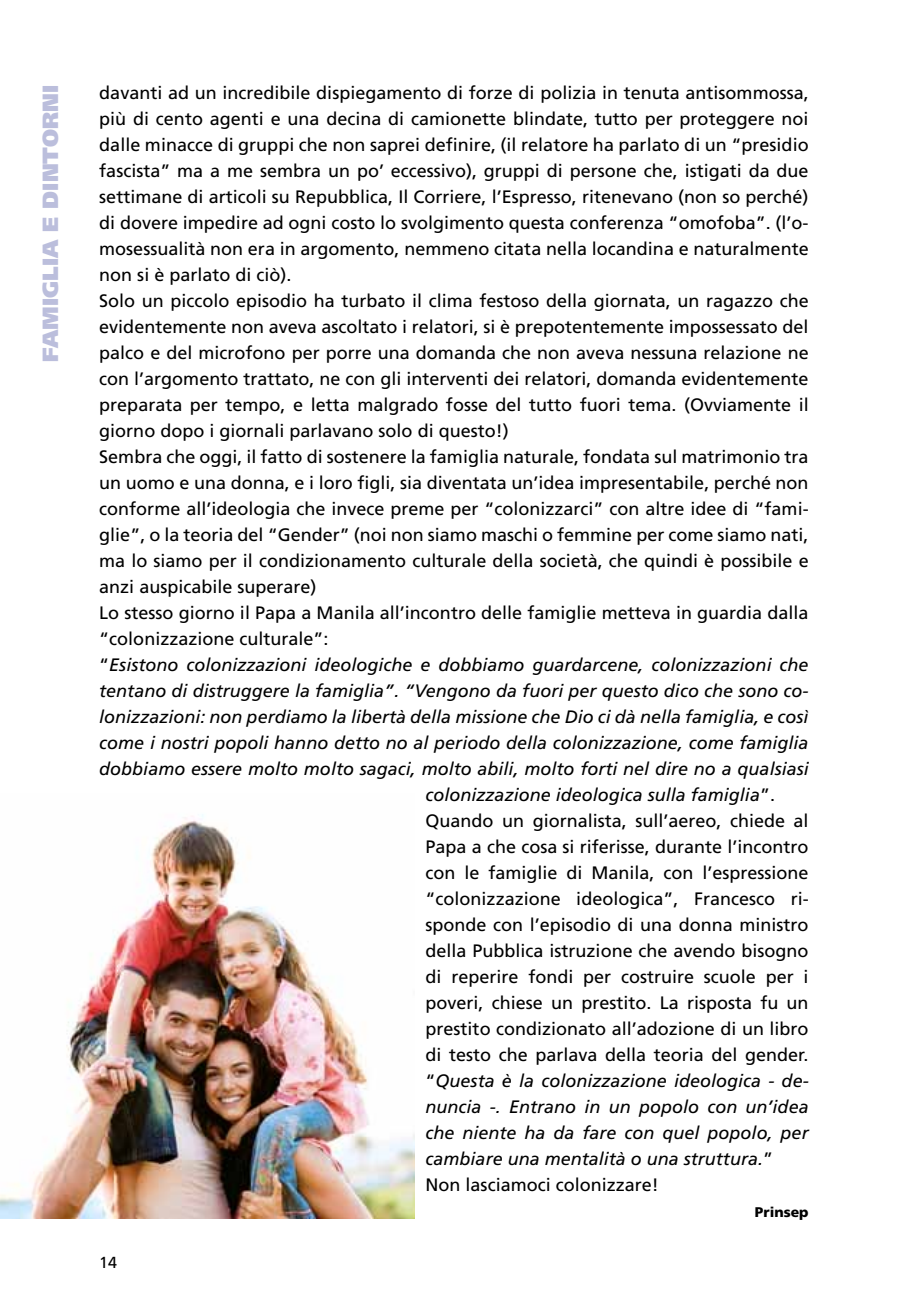
<style>
.page{position:relative;width:908px;height:1304px;background:#fff}
.page>*{position:absolute;margin:0;border:0;box-sizing:border-box;transform-origin:0 0}
.t1{font:900 22px "Frutiger";color:#bbbedc}
.t2{font:18px "Frutiger";color:#000}
.t3{font:italic 18px "Frutiger";color:#000}
.t4{font:16px "Frutiger";color:#000}
.t5{font:900 14px "Frutiger";color:#000}
.s1{font-style:normal}
</style>
<div class="page">
<img style="left:0;top:814px;width:414px;height:405px">
<p class="t1" style="left:37px;top:362px;width:278px;rotate:-90deg">famiglia e dintorni</p>
<p class="t2" style="left:99px;top:82px;width:710px">davanti ad un incredibile dispiegamento di forze di polizia in tenuta antisommossa,</p>
<p class="t2" style="left:99px;top:108px;width:710px">più di cento agenti e una decina di camionette blindate, tutto per proteggere noi</p>
<p class="t2" style="left:99px;top:134px;width:710px">dalle minacce di gruppi che non saprei definire, (il relatore ha parlato di un “presidio</p>
<p class="t2" style="left:99px;top:160px;width:710px">fascista” ma a me sembra un po’ eccessivo), gruppi di persone che, istigati da due</p>
<p class="t2" style="left:99px;top:186px;width:710px">settimane di articoli su Repubblica, I l Corriere, l’Espresso, ritenevano (non so perché)</p>
<p class="t2" style="left:99px;top:212px;width:710px">di dovere impedire ad ogni costo lo svolgimento questa conferenza “omofoba”. (l’o-</p>
<p class="t2" style="left:99px;top:238px;width:710px">mosessualità non era in argomento, nemmeno citata nella locandina e naturalmente</p>
<p class="t2" style="left:99px;top:264px;width:194px">non si è parlato di ciò).</p>
<p class="t2" style="left:99px;top:290px;width:710px">Solo un piccolo episodio ha turbato il clima festoso della giornata, un ragazzo che</p>
<p class="t2" style="left:99px;top:316px;width:710px">evidentemente non aveva ascoltato i relatori, si è prepotentemente impossessato del</p>
<p class="t2" style="left:99px;top:342px;width:710px">palco e del microfono per porre una domanda che non aveva nessuna relazione ne</p>
<p class="t2" style="left:99px;top:368px;width:710px">con l’argomento trattato, ne con gli interventi dei relatori, domanda evidentemente</p>
<p class="t2" style="left:99px;top:394px;width:710px">preparata per tempo, e letta malgrado fosse del tutto fuori tema. (Ovviamente il</p>
<p class="t2" style="left:99px;top:420px;width:411px">giorno dopo i giornali parlavano solo di questo!)</p>
<p class="t2" style="left:99px;top:446px;width:710px">Sembra che oggi, il fatto di sostenere la famiglia naturale, fondata sul matrimonio tra</p>
<p class="t2" style="left:99px;top:472px;width:710px">un uomo e una donna, e i loro figli, sia diventata un’idea impresentabile, perché non</p>
<p class="t2" style="left:99px;top:498px;width:710px">conforme all’ideologia che invece preme per “colonizzarci” con altre idee di “fami-</p>
<p class="t2" style="left:99px;top:524px;width:710px">glie”, o la teoria del “Gender” (noi non siamo maschi o femmine per come siamo nati,</p>
<p class="t2" style="left:99px;top:550px;width:710px">ma lo siamo per il condizionamento culturale della società, che quindi è possibile e</p>
<p class="t2" style="left:99px;top:576px;width:219px">anzi auspicabile superare)</p>
<p class="t2" style="left:99px;top:602px;width:710px">Lo stesso giorno il Papa a Manila all’incontro delle famiglie metteva in guardia dalla</p>
<p class="t2" style="left:99px;top:628px;width:231px">“colonizzazione culturale”:</p>
<p class="t3" style="left:99px;top:654px;width:710px"><span class="s1">“</span>Esistono colonizzazioni ideologiche e dobbiamo guardarcene, colonizzazioni che</p>
<p class="t3" style="left:99px;top:680px;width:710px">tentano di distruggere la famiglia”. “Vengono da fuori per questo dico che sono co-</p>
<p class="t3" style="left:99px;top:706px;width:710px">lonizzazioni: non perdiamo la libertà della missione che Dio ci dà nella famiglia, e così</p>
<p class="t3" style="left:99px;top:732px;width:710px">come i nostri popoli hanno detto no al periodo della colonizzazione, come famiglia</p>
<p class="t3" style="left:99px;top:758px;width:710px">dobbiamo essere molto molto sagaci, molto abili, molto forti nel dire no a qualsiasi</p>
<p class="t3" style="left:425px;top:784px;width:351px">colonizzazione ideologica sulla famiglia<span class="s1">”.</span></p>
<p class="t2" style="left:425px;top:810px;width:384px">Quando un giornalista, sull’aereo, chiede al</p>
<p class="t2" style="left:425px;top:836px;width:384px">Papa a che cosa si riferisse, durante l’incontro</p>
<p class="t2" style="left:425px;top:862px;width:384px">con le famiglie di Manila, con l’espressione</p>
<p class="t2" style="left:425px;top:888px;width:384px">“colonizzazione ideologica”, Francesco ri-</p>
<p class="t2" style="left:425px;top:914px;width:384px">sponde con l’episodio di una donna ministro</p>
<p class="t2" style="left:425px;top:940px;width:384px">della Pubblica istruzione che avendo bisogno</p>
<p class="t2" style="left:425px;top:966px;width:384px">di reperire fondi per costruire scuole per i</p>
<p class="t2" style="left:425px;top:992px;width:384px">poveri, chiese un prestito. La risposta fu un</p>
<p class="t2" style="left:425px;top:1018px;width:384px">prestito condizionato all’adozione di un libro</p>
<p class="t2" style="left:425px;top:1044px;width:384px">di testo che parlava della teoria del gender.</p>
<p class="t3" style="left:425px;top:1070px;width:384px"><span class="s1">“</span>Questa è la colonizzazione ideologica - de-</p>
<p class="t3" style="left:425px;top:1096px;width:384px">nuncia -. Entrano in un popolo con un’idea</p>
<p class="t3" style="left:425px;top:1122px;width:384px">che niente ha da fare con quel popolo, per</p>
<p class="t3" style="left:425px;top:1148px;width:349px">cambiare una mentalità o una struttura.<span class="s1">”</span></p>
<p class="t2" style="left:425px;top:1174px;width:235px">Non lasciamoci colonizzare!</p>
<p class="t5" style="left:754px;top:1204px;width:55px">Prinsep</p>
<p class="t4" style="left:99px;top:1253px;width:19px">14</p>
</div>
